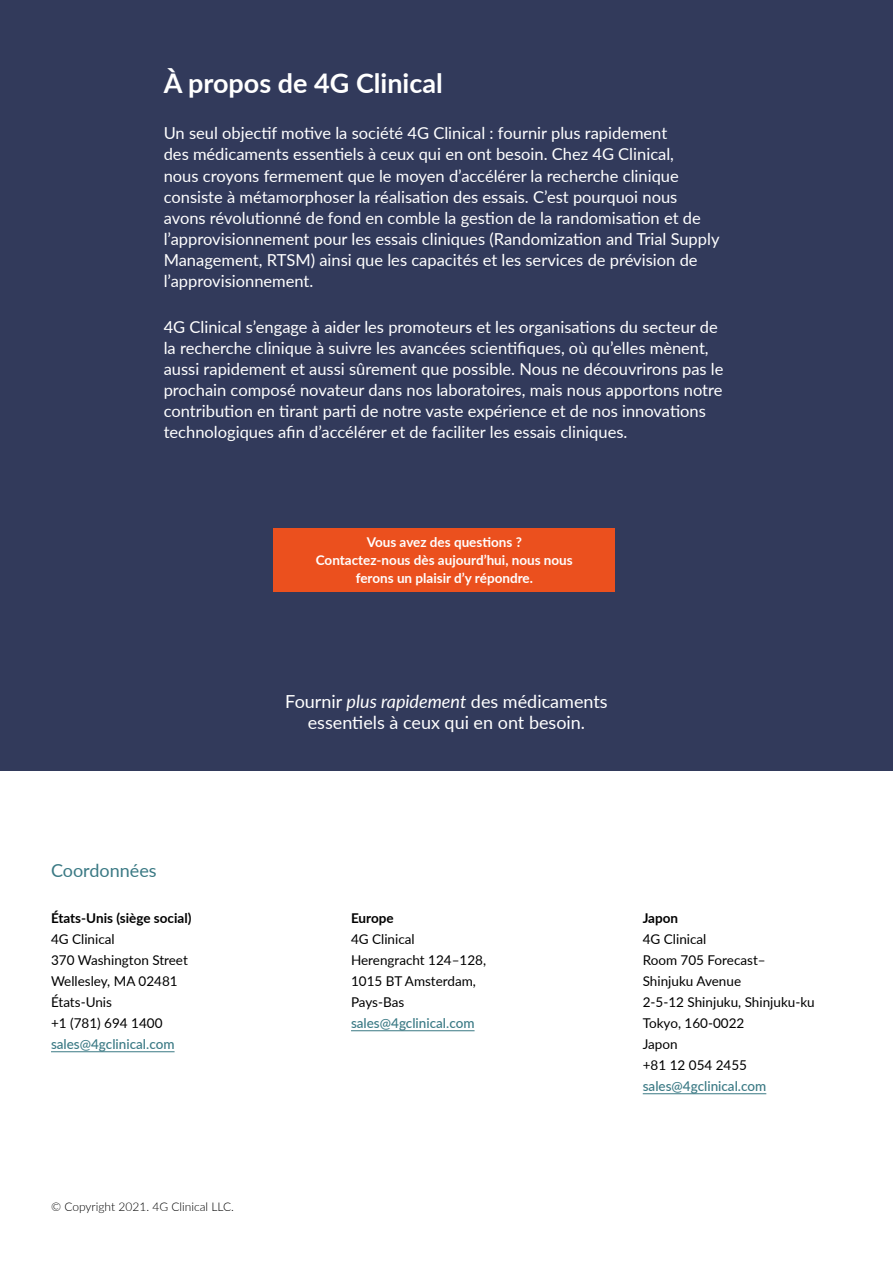
<style>
.page{position:relative;width:893px;height:1263px;background:#fff}
.page>*{position:absolute;margin:0;border:0;box-sizing:border-box;transform-origin:0 0}
.t1{font:700 27px "Lato";color:#fff}
.t2{font:18px/21px "Lato";color:#fff;text-align:center}
.t3{font:18px "Lato";color:#3a7984}
.t4{font:16.5px/21px "Lato";color:#fff}
.t5{font:13.5px/21px "Lato";color:#000}
.t6{font:700 13.5px/18px "Lato";color:#fff;text-align:center}
.t7{font:500 13.5px "Lato";color:#3a7984}
.t8{font:700 13.5px "Lato";color:#000}
.t9{font:300 12px "Lato";color:#000}
.s1{font-style:italic}
</style>
<div class="page">
<div style="left:0;top:0;width:893px;height:771px;background:#323a5b"></div>
<hr style="left:51px;top:1051px;width:124px;height:1px;background:#3a7984">
<hr style="left:351px;top:1030px;width:124px;height:1px;background:#3a7984">
<hr style="left:643px;top:1093px;width:123px;height:1px;background:#3a7984">
<div style="left:274px;top:528px;width:341px;height:64px;background:#eb501e"></div>
<h1 class="t1" style="left:164px;top:63px;width:281px">À propos de 4G Clinical</h1>
<p class="t4" style="left:164px;top:122px;width:557px">Un seul objectif motive la société 4G Clinical : fournir plus rapidement<br>des médicaments essentiels à ceux qui en ont besoin. Chez 4G Clinical,<br>nous croyons fermement que le moyen d’accélérer la recherche clinique consiste à métamorphoser la réalisation des essais. C’est pourquoi nous avons révolutionné de fond en comble la gestion de la randomisation et de l’approvisionnement pour les essais cliniques (Randomization and Trial Supply Management, RTSM) ainsi que les capacités et les services de prévision de l’approvisionnement.</p>
<p class="t4" style="left:164px;top:316px;width:561px">4G Clinical s’engage à aider les promoteurs et les organisations du secteur de la recherche clinique à suivre les avancées scientifiques, où qu’elles mènent, aussi rapidement et aussi sûrement que possible. Nous ne découvrirons pas le prochain composé novateur dans nos laboratoires, mais nous apportons notre contribution en tirant parti de notre vaste expérience et de nos innovations technologiques afin d’accélérer et de faciliter les essais cliniques.</p>
<p class="t6" style="left:316px;top:533px;width:259px">Vous avez des questions ?<br>Contactez-nous dès aujourd’hui, nous nous ferons un plaisir d’y répondre.</p>
<p class="t3" style="left:51px;top:858px;width:107px">Coordonnées</p>
<p class="t8" style="left:51px;top:908px;width:142px">États-Unis (siège social)</p>
<p class="t5" style="left:51px;top:928px;width:138px">4G Clinical<br>370 Washington Street<br>Wellesley, MA 02481<br>États-Unis<br>+1 (781) 694 1400</p>
<p class="t7" style="left:51px;top:1034px;width:125px">sales@4gclinical.com</p>
<p class="t9" style="left:51px;top:1198px;width:185px">© Copyright 2021. 4G Clinical LLC.</p>
<p class="t2" style="left:285px;top:690px;width:324px">Fournir <span class="s1">plus rapidement</span> des médicaments essentiels à ceux qui en ont besoin.</p>
<p class="t8" style="left:351px;top:908px;width:44px">Europe</p>
<p class="t5" style="left:351px;top:928px;width:137px">4G Clinical<br>Herengracht 124–128,<br>1015 BT Amsterdam,<br>Pays-Bas</p>
<p class="t7" style="left:351px;top:1013px;width:125px">sales@4gclinical.com</p>
<p class="t8" style="left:643px;top:908px;width:37px">Japon</p>
<p class="t5" style="left:643px;top:928px;width:174px">4G Clinical<br>Room 705 Forecast–<br>Shinjuku Avenue<br>2-5-12 Shinjuku, Shinjuku-ku<br>Tokyo, 160-0022<br>Japon<br>+81 12 054 2455</p>
<p class="t7" style="left:643px;top:1076px;width:125px">sales@4gclinical.com</p>
</div>
